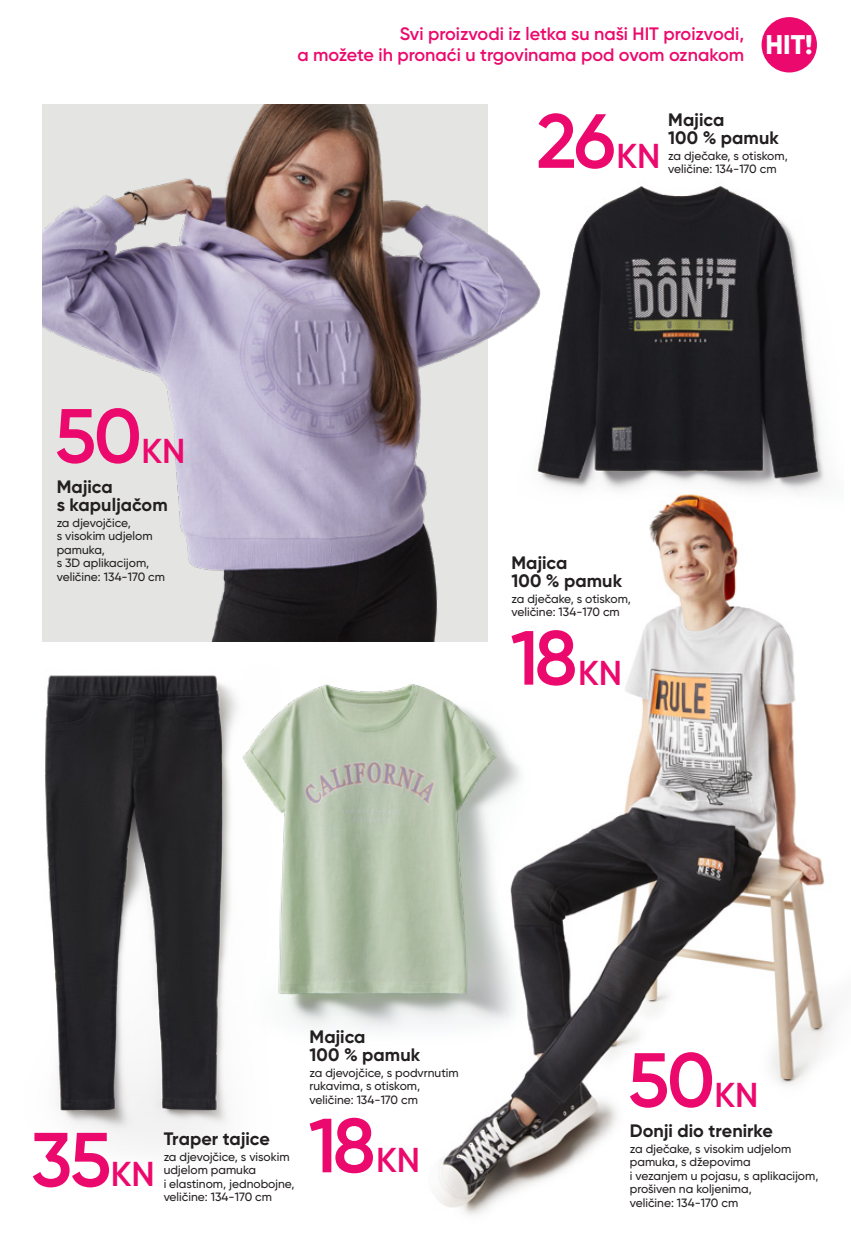
<style>
.page{position:relative;width:851px;height:1234px;background:#fff}
.page>*{position:absolute;margin:0;border:0;box-sizing:border-box;transform-origin:0 0}
.t1{font:600 76.5px "Gilroy";letter-spacing:-.035em;color:#ec096d}
.t2{font:800 27px "Gilroy";color:#fff}
.t3{font:700 18px/18px "Gilroy";color:#231f20}
.t4{font:600 18px/21px "Gilroy";color:#ec096d;text-align:right}
.t5{font:500 12px/13.5px "Gilroy";color:#231f20}
.s1{font-size:34.5px}
</style>
<div class="page">
<img style="left:436px;top:580px;width:396px;height:635px">
<img style="left:43px;top:104px;width:522px;height:537px">
<img style="left:189px;top:540px;width:356px;height:533px">
<img style="left:507px;top:104px;width:319px;height:476px">
<img style="left:42px;top:599px;width:245px;height:546px">
<div style="left:761px;top:17px;width:55px;height:55px;background:#ec096d;border-radius:50%"></div>
<h3 class="t4" style="left:297px;top:23px;width:448px">Svi proizvodi iz letka su naši HIT proizvodi,<br>a možete ih pronaći u trgovinama pod ovom oznakom</h3>
<h2 class="t2" style="left:765px;top:28px;width:49px">HIT!</h2>
<h1 class="t1" style="left:55px;top:388px;width:132px">50<span class="s1">KN</span></h1>
<h3 class="t3" style="left:57px;top:477px;width:112px">Majica<br>s kapuljačom</h3>
<p class="t5" style="left:57px;top:515px;width:110px">za djevojčice,<br>s visokim udjelom pamuka,<br>s 3D aplikacijom, veličine: 134-170 cm</p>
<h1 class="t1" style="left:536px;top:93px;width:126px">26<span class="s1">KN</span></h1>
<h3 class="t3" style="left:668px;top:111px;width:112px">Majica<br>100 % pamuk</h3>
<p class="t5" style="left:668px;top:149px;width:121px">za dječake, s otiskom, veličine: 134-170 cm</p>
<h3 class="t3" style="left:511px;top:553px;width:112px">Majica<br>100 % pamuk</h3>
<p class="t5" style="left:511px;top:591px;width:121px">za dječake, s otiskom, veličine: 134-170 cm</p>
<h1 class="t1" style="left:510px;top:610px;width:113px">18<span class="s1">KN</span></h1>
<h1 class="t1" style="left:31px;top:1111px;width:125px">35<span class="s1">KN</span></h1>
<h3 class="t3" style="left:164px;top:1129px;width:108px">Traper tajice</h3>
<p class="t5" style="left:164px;top:1149px;width:132px">za djevojčice, s visokim udjelom pamuka<br>i elastinom, jednobojne, veličine: 134-170 cm</p>
<h3 class="t3" style="left:309px;top:1027px;width:112px">Majica<br>100 % pamuk</h3>
<p class="t5" style="left:309px;top:1065px;width:151px">za djevojčice, s podvrnutim rukavima, s otiskom, veličine: 134-170 cm</p>
<h1 class="t1" style="left:308px;top:1097px;width:113px">18<span class="s1">KN</span></h1>
<h1 class="t1" style="left:627px;top:1032px;width:132px">50<span class="s1">KN</span></h1>
<h3 class="t3" style="left:629px;top:1121px;width:145px">Donji dio trenirke</h3>
<p class="t5" style="left:629px;top:1141px;width:190px">za dječake, s visokim udjelom pamuka, s džepovima<br>i vezanjem u pojasu, s aplikacijom, prošiven na koljenima,<br>veličine: 134-170 cm</p>
</div>
